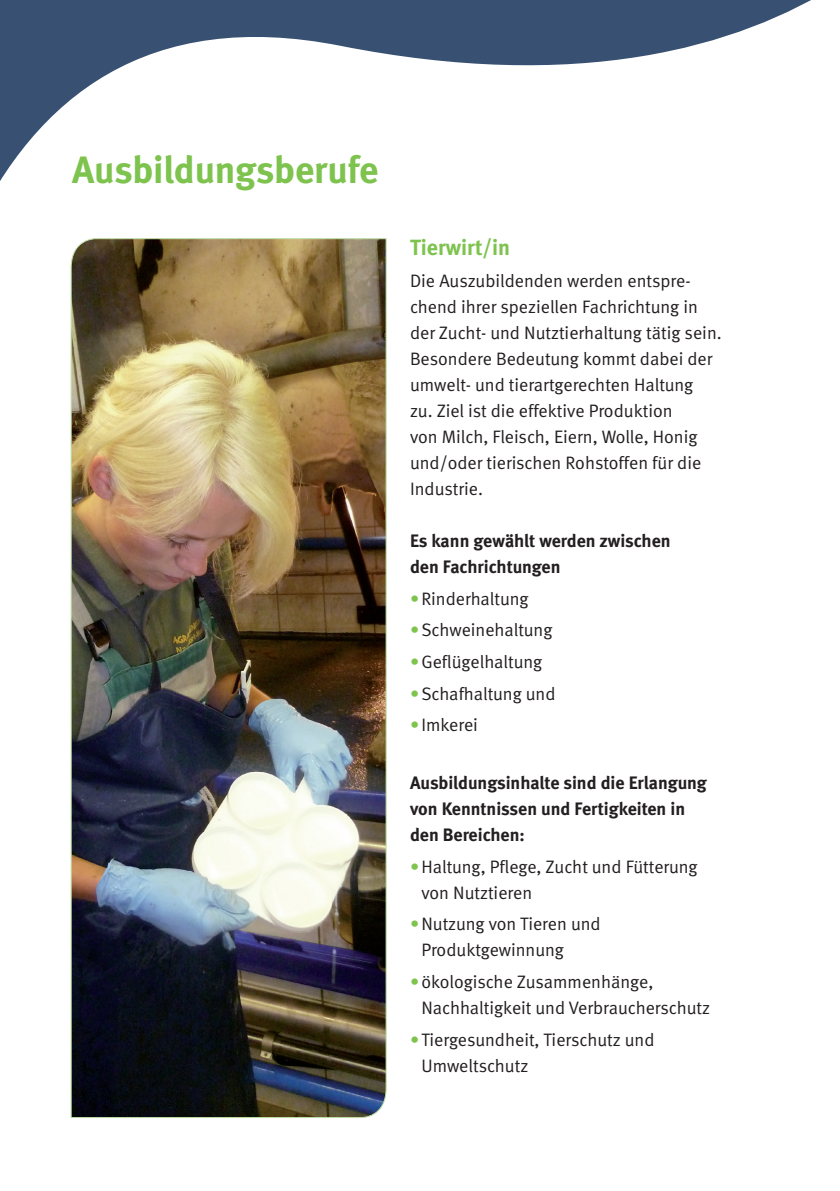
<style>
.page{position:relative;width:840px;height:1191px;background:#fff}
.page>*{position:absolute;margin:0;border:0;box-sizing:border-box;transform-origin:0 0}
.t1{font:700 38px "Meta";letter-spacing:-.005em;color:#7dc34e}
.t2{font:700 22px "Meta";color:#7dc34e}
.t3{font:18px/26px "Meta Normal";color:#231f20}
.t4{font:700 18px/26px "Meta";color:#231f20}
.s1{color:#7dc34e}
</style>
<div class="page">
<svg style="left:0;top:0;width:811px;height:181px"></svg>
<img style="left:70px;top:238px;width:317px;height:880px">
<h1 class="t1" style="left:72px;top:147px;width:307px">Ausbildungsberufe</h1>
<p class="t2" style="left:410px;top:234px;width:102px">Tierwirt/in</p>
<p class="t3" style="left:410px;top:267px;width:313px">Die Auszubildenden werden entspre&shy;chend ihrer speziellen Fachrichtung in der Zucht- und Nutztierhaltung tätig sein.<br>Besondere Bedeutung kommt dabei der umwelt- und tierartgerechten Haltung<br>zu. Ziel ist die effektive Produktion<br>von Milch, Fleisch, Eiern, Wolle, Honig und/oder tierischen Rohstoffen für die Industrie.</p>
<p class="t4" style="left:410px;top:527px;width:262px">Es kann gewählt werden zwischen den Fachrichtungen</p>
<p class="t3" style="left:410px;top:585px;width:120px"><span class="s1">•</span>Rinderhaltung</p>
<p class="t3" style="left:410px;top:617px;width:144px"><span class="s1">•</span>Schweinehaltung</p>
<p class="t3" style="left:410px;top:648px;width:134px"><span class="s1">•</span>Geflügelhaltung</p>
<p class="t3" style="left:410px;top:680px;width:147px"><span class="s1">•</span>Schafhaltung und</p>
<p class="t3" style="left:410px;top:712px;width:69px"><span class="s1">•</span>Imkerei</p>
<p class="t4" style="left:410px;top:769px;width:298px">Ausbildungsinhalte sind die Erlangung von Kenntnissen und Fertigkeiten in den Bereichen:</p>
<p class="t3" style="left:421px;top:853px;width:278px;text-indent:-11px"><span class="s1">•</span>Haltung, Pflege, Zucht und Fütterung von Nutztieren</p>
<p class="t3" style="left:421px;top:911px;width:181px;text-indent:-11px"><span class="s1">•</span>Nutzung von Tieren und<br>Produktgewinnung</p>
<p class="t3" style="left:421px;top:968px;width:290px;text-indent:-11px"><span class="s1">•</span>ökologische Zusammenhänge,<br>Nachhaltigkeit und Verbraucherschutz</p>
<p class="t3" style="left:421px;top:1026px;width:234px;text-indent:-11px"><span class="s1">•</span>Tiergesundheit, Tierschutz und<br>Umweltschutz</p>
</div>
